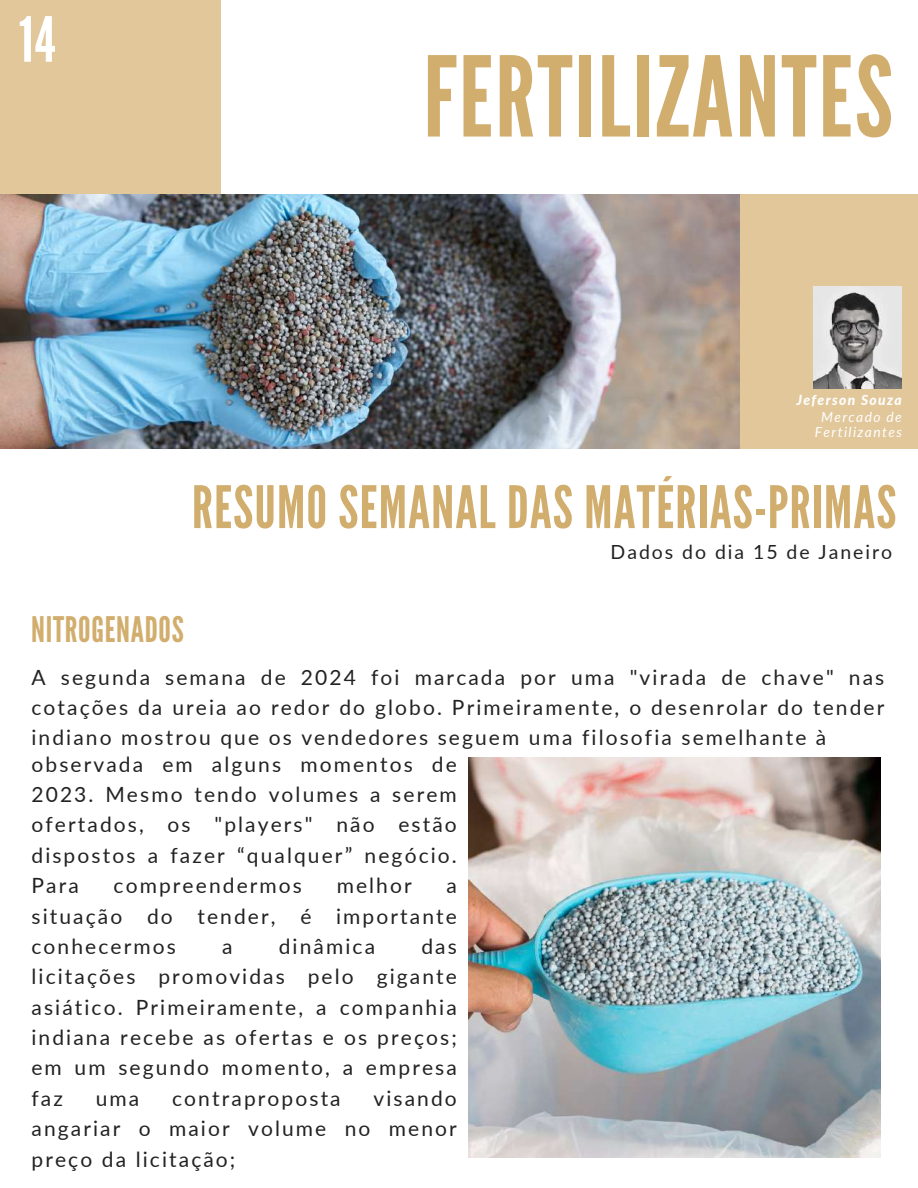
<style>
.page{position:relative;width:918px;height:1188px;background:#fff}
.page>*{position:absolute;margin:0;border:0;box-sizing:border-box;transform-origin:0 0}
.t1{font:110.85px "League Gothic";letter-spacing:.02em;color:#d2ae6e}
.t2{font:62.1px "League Gothic";color:#fff}
.t3{font:58.35px "League Gothic";letter-spacing:.02em;color:#d2ae6e}
.t4{font:35.25px "League Gothic";letter-spacing:.02em;color:#d2ae6e}
.t5{font:21px/30.3px "Lato";letter-spacing:.1em;color:#222;text-align:justify}
.t6{font:19.5px "Lato";letter-spacing:.1em;color:#222}
.t7{font:italic 13.8px/15.8px "Lato";letter-spacing:.1em;color:#fff;text-align:center}
.t8{font:italic 800 13.8px "Lato";letter-spacing:.1em;color:#fff}
</style>
<div class="page">
<img style="left:468px;top:758px;width:412px;height:399px">
<div style="left:0;top:0;width:220px;height:194px;background:#e1c79a"></div>
<div style="left:739px;top:195px;width:179px;height:253px;background:#e1c79a"></div>
<img style="left:0;top:195px;width:739px;height:253px">
<img style="left:814px;top:286px;width:88px;height:103px">
<h2 class="t2" style="left:19px;top:4px;width:38px">14</h2>
<h1 class="t1" style="left:423px;top:33px;width:471px">FERTILIZANTES</h1>
<p class="t8" style="left:796px;top:391px;width:107px">Jeferson Souza</p>
<p class="t7" style="left:815px;top:408px;width:89px">Mercado de<br>Fertilizantes</p>
<h3 class="t3" style="left:192px;top:474px;width:706px">RESUMO SEMANAL DAS MATÉRIAS-PRIMAS</h3>
<p class="t6" style="left:611px;top:540px;width:283px">Dados do dia 15 de Janeiro</p>
<h3 class="t4" style="left:31px;top:609px;width:154px">NITROGENADOS</h3>
<p class="t5" style="left:31px;top:661px;width:854px">A segunda semana de 2024 foi marcada por uma "virada de chave" nas cotações da ureia ao redor do globo. Primeiramente, o desenrolar do tender indiano mostrou que os vendedores seguem uma filosofia semelhante à</p>
<p class="t5" style="left:31px;top:748px;width:427px">observada em alguns momentos de 2023. Mesmo tendo volumes a serem ofertados, os "players" não estão dispostos a fazer “qualquer” negócio.<br>Para</p>
<p class="t5" style="left:114px;top:870px;width:190px">compreendermos</p>
<p class="t5" style="left:337px;top:870px;width:77px">melhor</p>
<p class="t5" style="left:31px;top:870px;width:427px;text-indent:415px">a situação do tender, é importante conhecermos</p>
<p class="t5" style="left:31px;top:931px;width:427px;text-indent:390px">das licitações promovidas pelo gigante asiático. Primeiramente, a companhia indiana recebe as ofertas e os preços; em um segundo momento, a empresa faz</p>
<p class="t5" style="left:222px;top:931px;width:12px">a</p>
<p class="t5" style="left:279px;top:931px;width:98px">dinâmica</p>
<p class="t5" style="left:31px;top:1083px;width:427px;text-indent:342px">visando angariar o maior volume no menor preço da licitação;</p>
<p class="t5" style="left:96px;top:1083px;width:45px">uma</p>
<p class="t5" style="left:172px;top:1083px;width:170px">contraproposta</p>
</div>
